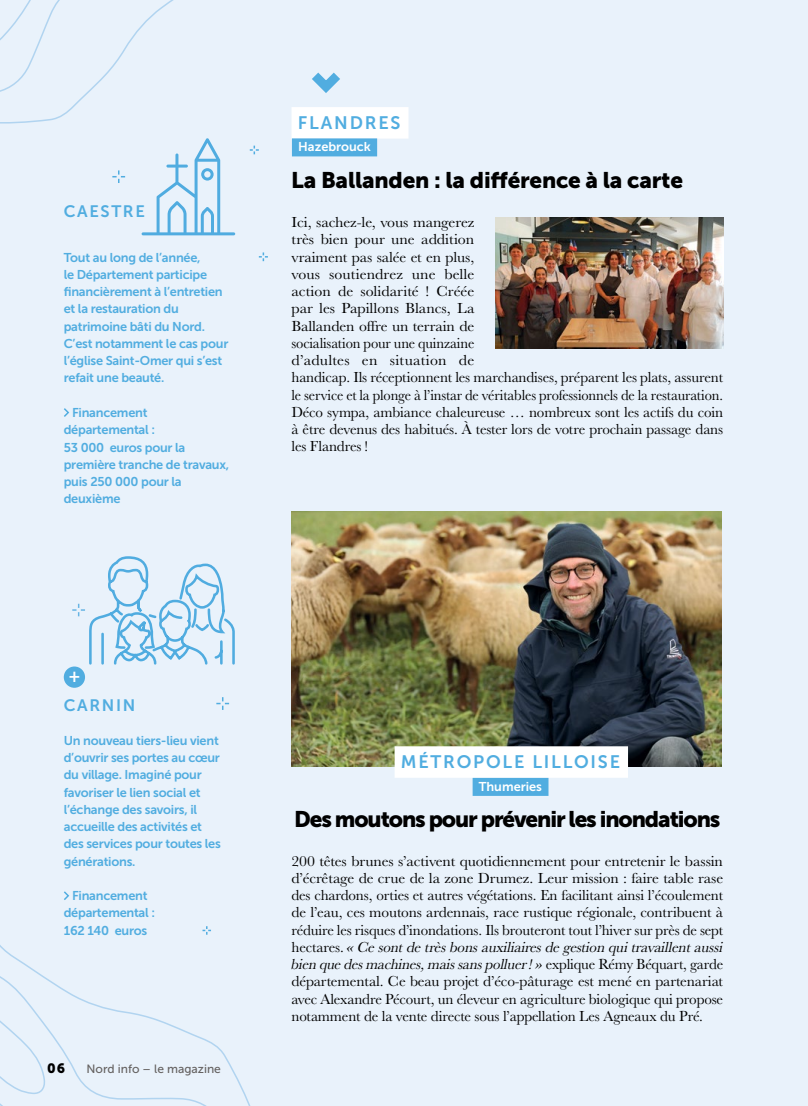
<style>
.page{position:relative;width:808px;height:1106px;background:#e9f2fb}
.page>*{position:absolute;margin:0;border:0;box-sizing:border-box;transform-origin:0 0}
.t1{font:22.5px "Museo Sans 900";letter-spacing:-.05em;color:#000}
.t2{font:22.5px "Museo Sans 900";letter-spacing:-.01em;color:#000}
.t3{font:18px "Museo Sans 700";letter-spacing:.1em;color:#51ade0}
.t4{font:18px "Museo Sans 700";color:#fff}
.t5{font:16.5px "Museo Sans 700";letter-spacing:.1em;color:#51ade0}
.t6{font:15px/17.2px "Baskerville URW";letter-spacing:-.01em;color:#000;scale:1.05 1}
.t7{font:13.5px "Museo Sans 900";color:#000}
.t8{font:12.75px/17.2px "Museo Sans 700";letter-spacing:-.02em;color:#51ade0}
.t9{font:12.75px "Museo Sans 700";color:#fff}
.t10{font:12px "Museo Sans 500";color:#646160}
.s1{font-style:italic}
</style>
<div class="page">
<svg style="left:216px;top:697px;width:13px;height:13px"></svg>
<svg style="left:112px;top:170px;width:13px;height:13px"></svg>
<svg style="left:259px;top:252px;width:9px;height:9px"></svg>
<svg style="left:250px;top:146px;width:9px;height:8px"></svg>
<svg style="left:0;top:0;width:174px;height:124px"></svg>
<svg style="left:0;top:0;width:2px;height:19px"></svg>
<svg style="left:0;top:926px;width:251px;height:180px"></svg>
<svg style="left:312px;top:72px;width:28px;height:21px"></svg>
<svg style="left:64px;top:891px;width:6px;height:9px"></svg>
<svg style="left:64px;top:408px;width:6px;height:9px"></svg>
<div style="left:64px;top:666px;width:21px;height:21px;background:#51ade0;border-radius:50%"></div>
<img style="left:496px;top:218px;width:227px;height:131px">
<div style="left:291px;top:107px;width:117px;height:32px;background:#fff"></div>
<div style="left:292px;top:138px;width:85px;height:18px;background:#51ade0"></div>
<svg style="left:72px;top:556px;width:163px;height:109px"></svg>
<svg style="left:142px;top:138px;width:93px;height:97px"></svg>
<img style="left:291px;top:511px;width:430px;height:255px">
<div style="left:395px;top:746px;width:233px;height:31px;background:#fff"></div>
<div style="left:473px;top:778px;width:75px;height:18px;background:#51ade0"></div>
<p class="t5" style="left:64px;top:202px;width:83px">CAESTRE</p>
<p class="t8" style="left:64px;top:249px;width:166px">Tout au long de l’année,<br>le Département participe financièrement à l’entretien et la restauration du patrimoine bâti du Nord.<br>C’est notamment le cas pour l’église Saint-Omer qui s’est refait une beauté.</p>
<p class="t8" style="left:64px;top:404px;width:167px;text-indent:8px">Financement départemental :<br>53 000 euros pour la première tranche de travaux, puis 250 000 pour la deuxième</p>
<p class="t3" style="left:298px;top:113px;width:104px">FLANDRES</p>
<p class="t9" style="left:298px;top:140px;width:74px">Hazebrouck</p>
<h1 class="t2" style="left:291px;top:168px;width:393px">La Ballanden : la différence à la carte</h1>
<p class="t6" style="left:291px;top:213px;width:413px">Ici, sachez-le, vous mangerez<br>très bien pour une addition<br>vraiment pas salée et en plus,<br>vous soutiendrez une belle<br>action de solidarité ! Créée<br>par les Papillons Blancs, La<br>Ballanden offre un terrain de<br>socialisation pour une quinzaine<br>d’adultes en situation de<br>handicap. Ils réceptionnent les marchandises, préparent les plats, assurent le service et la plonge à l’instar de véritables professionnels de la restauration.<br>Déco sympa, ambiance chaleureuse … nombreux sont les actifs du coin à être devenus des habitués. À tester lors de votre prochain passage dans les Flandres !</p>
<p class="t4" style="left:69px;top:666px;width:13px">+</p>
<p class="t5" style="left:64px;top:696px;width:73px">CARNIN</p>
<p class="t8" style="left:64px;top:732px;width:159px">Un nouveau tiers-lieu vient d’ouvrir ses portes au cœur du village. Imaginé pour favoriser le lien social et l’échange des savoirs, il accueille des activités et des services pour toutes les générations.</p>
<p class="t8" style="left:64px;top:887px;width:93px;text-indent:8px">Financement départemental :<br>162 140 euros</p>
<p class="t7" style="left:47px;top:1060px;width:20px">06</p>
<p class="t10" style="left:86px;top:1062px;width:136px">Nord info – le magazine</p>
<p class="t3" style="left:401px;top:751px;width:221px">MÉTROPOLE LILLOISE</p>
<p class="t9" style="left:479px;top:779px;width:65px">Thumeries</p>
<h1 class="t1" style="left:294px;top:806px;width:428px">Des moutons pour prévenir les inondations</h1>
<p class="t6" style="left:291px;top:851px;width:413px;text-align:justify">200 têtes brunes s’activent quotidiennement pour entretenir le bassin d’écrêtage de crue de la zone Drumez. Leur mission : faire table rase des chardons, orties et autres végétations. En facilitant ainsi l’écoulement de l’eau, ces moutons ardennais, race rustique régionale, contribuent à réduire les risques d’inondations. Ils brouteront tout l’hiver sur près de sept hectares. <span class="s1">« Ce sont de très bons auxiliaires de gestion qui travaillent aussi bien que des machines, mais sans polluer ! »</span> explique Rémy Béquart, garde départemental. Ce beau projet d’éco-pâturage est mené en partenariat avec Alexandre Pécourt, un éleveur en agriculture biologique qui propose notamment de la vente directe sous l’appellation Les Agneaux du Pré.</p>
</div>
